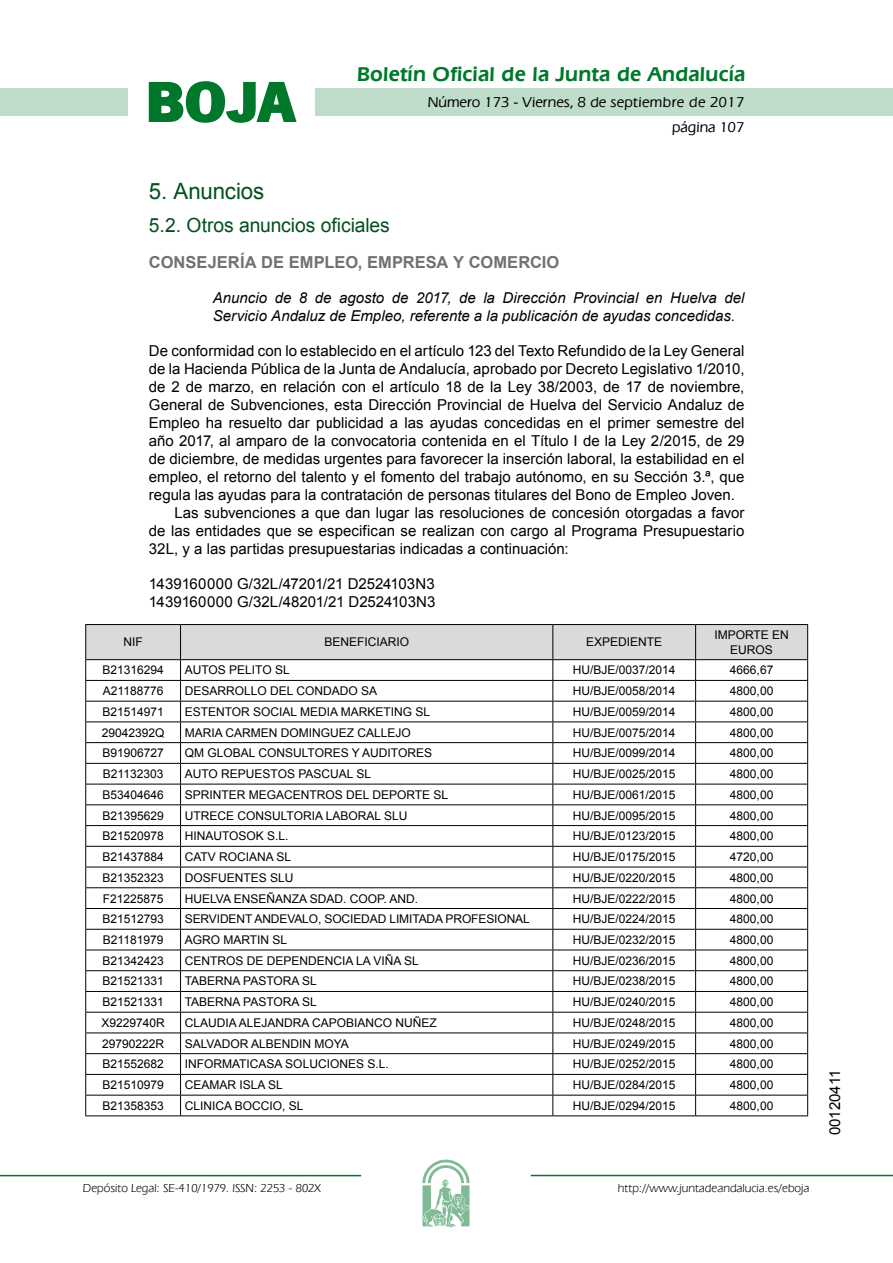
<style>
.page{position:relative;width:893px;height:1263px;background:#fff}
.page>*{position:absolute;margin:0;border:0;box-sizing:border-box;transform-origin:0 0}
.t1{font:700 57.75px "News Got T";color:#00782c;scale:1.14 1}
.t2{font:22.5px "Arial";letter-spacing:-.005em;color:#00501f}
.t3{font:600 21px "Eras IT Cby BT";letter-spacing:.01em;color:#00782c}
.t4{font:19.5px "Arial";letter-spacing:-.005em;color:#00501f}
.t5{font:700 16.5px "Arial";letter-spacing:.005em;color:#707173}
.t6{font:15px/18px "Arial";color:#000}
.t7{font:italic 15px/18px "Arial";color:#000}
.t8{font:500 15px/24.5px "Eras IT Cby BT";color:#000;text-align:right}
.t9{font:12px/14.4px "Arial";color:#000;text-align:center}
.t10{font:12px "Eras IT Cby BT";color:#000}
</style>
<div class="page">
<div style="left:315px;top:88px;width:577px;height:28px;background:#bfddca"></div>
<div style="left:0;top:88px;width:128px;height:28px;background:#bfddca"></div>
<hr style="left:0;top:1175px;width:361px;height:1px;background:#00782c">
<svg style="left:422px;top:1159px;width:47px;height:68px"></svg>
<hr style="left:531px;top:1175px;width:361px;height:1px;background:#00782c">
<svg style="left:148px;top:81px;width:149px;height:42px"></svg>
<hr style="left:85px;top:624px;width:95px;height:1px;background:#000">
<hr style="left:180px;top:624px;width:373px;height:1px;background:#000">
<hr style="left:553px;top:624px;width:142px;height:1px;background:#000">
<hr style="left:695px;top:624px;width:113px;height:1px;background:#000">
<svg style="left:85px;top:625px;width:723px;height:491px"></svg>
<hr style="left:85px;top:1116px;width:95px;height:1px;background:#000">
<hr style="left:180px;top:1116px;width:373px;height:1px;background:#000">
<hr style="left:553px;top:1116px;width:142px;height:1px;background:#000">
<hr style="left:695px;top:1116px;width:113px;height:1px;background:#000">
<h1 class="t1" style="left:145px;top:68px;width:133px">BOJA</h1>
<h3 class="t3" style="left:357px;top:62px;width:390px">Boletín Oficial de la Junta de Andalucía</h3>
<p class="t8" style="left:428px;top:90px;width:318px">Número 173 - Viernes, 8 de septiembre de 2017 página 107</p>
<h2 class="t2" style="left:149px;top:177px;width:117px">5. Anuncios</h2>
<h3 class="t4" style="left:149px;top:212px;width:242px">5.2. Otros anuncios oficiales</h3>
<h3 class="t5" style="left:149px;top:251px;width:412px">CONSEJERÍA DE EMPLEO, EMPRESA Y COMERCIO</h3>
<p class="t7" style="left:213px;top:289px;width:533px">Anuncio de 8 de agosto de 2017, de la Dirección Provincial en Huelva del<br>Servicio Andaluz de Empleo, referente a la publicación de ayudas concedidas.</p>
<p class="t6" style="left:149px;top:342px;width:597px">De conformidad con lo establecido en el artículo 123 del Texto Refundido de la Ley General</p>
<p class="t6" style="left:149px;top:360px;width:597px">de la Hacienda Pública de la Junta de Andalucía, aprobado por Decreto Legislativo 1/2010,</p>
<p class="t6" style="left:149px;top:378px;width:597px">de 2 de marzo, en relación con el artículo 18 de la Ley 38/2003, de 17 de noviembre,</p>
<p class="t6" style="left:149px;top:396px;width:597px">General de Subvenciones, esta Dirección Provincial de Huelva del Servicio Andaluz de</p>
<p class="t6" style="left:149px;top:414px;width:597px">Empleo ha resuelto dar publicidad a las ayudas concedidas en el primer semestre del</p>
<p class="t6" style="left:149px;top:432px;width:597px">año 2017, al amparo de la convocatoria contenida en el Título I de la Ley 2/2015, de 29</p>
<p class="t6" style="left:149px;top:450px;width:597px">de diciembre, de medidas urgentes para favorecer la inserción laboral, la estabilidad en el</p>
<p class="t6" style="left:149px;top:468px;width:597px">empleo, el retorno del talento y el fomento del trabajo autónomo, en su Sección 3.ª, que</p>
<p class="t6" style="left:149px;top:486px;width:587px">regula las ayudas para la contratación de personas titulares del Bono de Empleo Joven.</p>
<p class="t6" style="left:174px;top:504px;width:571px">Las subvenciones a que dan lugar las resoluciones de concesión otorgadas a favor</p>
<p class="t6" style="left:149px;top:522px;width:597px">de las entidades que se especifican se realizan con cargo al Programa Presupuestario</p>
<p class="t6" style="left:149px;top:540px;width:421px">32L, y a las partidas presupuestarias indicadas a continuación:</p>
<p class="t6" style="left:149px;top:575px;width:288px">1439160000 G/32L/47201/21 D2524103N3<br>1439160000 G/32L/48201/21 D2524103N3</p>
<p class="t9" style="left:123px;top:635px;width:21px">NIF</p>
<p class="t9" style="left:324px;top:635px;width:86px">BENEFICIARIO</p>
<p class="t9" style="left:586px;top:635px;width:78px">EXPEDIENTE</p>
<p class="t9" style="left:714px;top:628px;width:76px">IMPORTE EN<br>EUROS</p>
<p class="t9" style="left:102px;top:663px;width:63px">B21316294</p>
<p class="t9" style="left:185px;top:663px;width:106px">AUTOS PELITO SL</p>
<p class="t9" style="left:573px;top:663px;width:104px">HU/BJE/0037/2014</p>
<p class="t9" style="left:730px;top:663px;width:45px">4666,67</p>
<p class="t9" style="left:103px;top:684px;width:62px">A21188776</p>
<p class="t9" style="left:185px;top:684px;width:194px">DESARROLLO DEL CONDADO SA</p>
<p class="t9" style="left:573px;top:684px;width:104px">HU/BJE/0058/2014</p>
<p class="t9" style="left:730px;top:684px;width:45px">4800,00</p>
<p class="t9" style="left:102px;top:705px;width:63px">B21514971</p>
<p class="t9" style="left:185px;top:705px;width:247px">ESTENTOR SOCIAL MEDIA MARKETING SL</p>
<p class="t9" style="left:573px;top:705px;width:104px">HU/BJE/0059/2014</p>
<p class="t9" style="left:730px;top:705px;width:45px">4800,00</p>
<p class="t9" style="left:102px;top:725px;width:64px">29042392Q</p>
<p class="t9" style="left:185px;top:725px;width:228px">MARIA CARMEN DOMINGUEZ CALLEJO</p>
<p class="t9" style="left:573px;top:725px;width:104px">HU/BJE/0075/2014</p>
<p class="t9" style="left:730px;top:725px;width:45px">4800,00</p>
<p class="t9" style="left:102px;top:746px;width:63px">B91906727</p>
<p class="t9" style="left:185px;top:746px;width:249px">QM GLOBAL CONSULTORES Y AUDITORES</p>
<p class="t9" style="left:573px;top:746px;width:104px">HU/BJE/0099/2014</p>
<p class="t9" style="left:730px;top:746px;width:45px">4800,00</p>
<p class="t9" style="left:103px;top:767px;width:62px">B21132303</p>
<p class="t9" style="left:185px;top:767px;width:188px">AUTO REPUESTOS PASCUAL SL</p>
<p class="t9" style="left:573px;top:767px;width:104px">HU/BJE/0025/2015</p>
<p class="t9" style="left:730px;top:767px;width:45px">4800,00</p>
<p class="t9" style="left:102px;top:788px;width:63px">B53404646</p>
<p class="t9" style="left:185px;top:788px;width:265px">SPRINTER MEGACENTROS DEL DEPORTE SL</p>
<p class="t9" style="left:573px;top:788px;width:104px">HU/BJE/0061/2015</p>
<p class="t9" style="left:730px;top:788px;width:45px">4800,00</p>
<p class="t9" style="left:102px;top:808px;width:63px">B21395629</p>
<p class="t9" style="left:185px;top:808px;width:224px">UTRECE CONSULTORIA LABORAL SLU</p>
<p class="t9" style="left:573px;top:808px;width:104px">HU/BJE/0095/2015</p>
<p class="t9" style="left:730px;top:808px;width:45px">4800,00</p>
<p class="t9" style="left:102px;top:829px;width:63px">B21520978</p>
<p class="t9" style="left:185px;top:829px;width:105px">HINAUTOSOK S.L.</p>
<p class="t9" style="left:573px;top:829px;width:104px">HU/BJE/0123/2015</p>
<p class="t9" style="left:730px;top:829px;width:45px">4800,00</p>
<p class="t9" style="left:102px;top:850px;width:63px">B21437884</p>
<p class="t9" style="left:185px;top:850px;width:108px">CATV ROCIANA SL</p>
<p class="t9" style="left:573px;top:850px;width:104px">HU/BJE/0175/2015</p>
<p class="t9" style="left:730px;top:850px;width:45px">4720,00</p>
<p class="t9" style="left:102px;top:871px;width:63px">B21352323</p>
<p class="t9" style="left:185px;top:871px;width:110px">DOSFUENTES SLU</p>
<p class="t9" style="left:573px;top:871px;width:104px">HU/BJE/0220/2015</p>
<p class="t9" style="left:730px;top:871px;width:45px">4800,00</p>
<p class="t9" style="left:103px;top:891px;width:62px">F21225875</p>
<p class="t9" style="left:185px;top:891px;width:235px">HUELVA ENSEÑANZA SDAD. COOP. AND.</p>
<p class="t9" style="left:573px;top:891px;width:104px">HU/BJE/0222/2015</p>
<p class="t9" style="left:730px;top:891px;width:45px">4800,00</p>
<p class="t9" style="left:102px;top:912px;width:63px">B21512793</p>
<p class="t9" style="left:185px;top:912px;width:346px">SERVIDENT ANDEVALO, SOCIEDAD LIMITADA PROFESIONAL</p>
<p class="t9" style="left:573px;top:912px;width:104px">HU/BJE/0224/2015</p>
<p class="t9" style="left:730px;top:912px;width:45px">4800,00</p>
<p class="t9" style="left:103px;top:933px;width:62px">B21181979</p>
<p class="t9" style="left:185px;top:933px;width:104px">AGRO MARTIN SL</p>
<p class="t9" style="left:573px;top:933px;width:104px">HU/BJE/0232/2015</p>
<p class="t9" style="left:730px;top:933px;width:45px">4800,00</p>
<p class="t9" style="left:102px;top:953px;width:63px">B21342423</p>
<p class="t9" style="left:185px;top:953px;width:236px">CENTROS DE DEPENDENCIA LA VIÑA SL</p>
<p class="t9" style="left:573px;top:953px;width:104px">HU/BJE/0236/2015</p>
<p class="t9" style="left:730px;top:953px;width:45px">4800,00</p>
<p class="t9" style="left:102px;top:974px;width:63px">B21521331</p>
<p class="t9" style="left:185px;top:974px;width:134px">TABERNA PASTORA SL</p>
<p class="t9" style="left:573px;top:974px;width:104px">HU/BJE/0238/2015</p>
<p class="t9" style="left:730px;top:974px;width:45px">4800,00</p>
<p class="t9" style="left:102px;top:995px;width:63px">B21521331</p>
<p class="t9" style="left:185px;top:995px;width:134px">TABERNA PASTORA SL</p>
<p class="t9" style="left:573px;top:995px;width:104px">HU/BJE/0240/2015</p>
<p class="t9" style="left:730px;top:995px;width:45px">4800,00</p>
<p class="t9" style="left:101px;top:1016px;width:65px">X9229740R</p>
<p class="t9" style="left:185px;top:1016px;width:254px">CLAUDIA ALEJANDRA CAPOBIANCO NUÑEZ</p>
<p class="t9" style="left:573px;top:1016px;width:104px">HU/BJE/0248/2015</p>
<p class="t9" style="left:730px;top:1016px;width:45px">4800,00</p>
<p class="t9" style="left:102px;top:1036px;width:64px">29790222R</p>
<p class="t9" style="left:185px;top:1036px;width:166px">SALVADOR ALBENDIN MOYA</p>
<p class="t9" style="left:573px;top:1036px;width:104px">HU/BJE/0249/2015</p>
<p class="t9" style="left:730px;top:1036px;width:45px">4800,00</p>
<p class="t9" style="left:102px;top:1057px;width:63px">B21552682</p>
<p class="t9" style="left:185px;top:1057px;width:205px">INFORMATICASA SOLUCIONES S.L.</p>
<p class="t9" style="left:573px;top:1057px;width:104px">HU/BJE/0252/2015</p>
<p class="t9" style="left:730px;top:1057px;width:45px">4800,00</p>
<p class="t9" style="left:102px;top:1078px;width:63px">B21510979</p>
<p class="t9" style="left:185px;top:1078px;width:100px">CEAMAR ISLA SL</p>
<p class="t9" style="left:573px;top:1078px;width:104px">HU/BJE/0284/2015</p>
<p class="t9" style="left:730px;top:1078px;width:45px">4800,00</p>
<p class="t9" style="left:102px;top:1099px;width:63px">B21358353</p>
<p class="t9" style="left:185px;top:1099px;width:120px">CLINICA BOCCIO, SL</p>
<p class="t9" style="left:573px;top:1099px;width:104px">HU/BJE/0294/2015</p>
<p class="t9" style="left:730px;top:1099px;width:45px">4800,00</p>
<p class="t10" style="left:83px;top:1181px;width:239px">Depósito Legal: SE-410/1979. ISSN: 2253 - 802X</p>
<p class="t10" style="left:618px;top:1181px;width:193px">http://www.juntadeandalucia.es/eboja</p>
<p class="t6" style="left:826px;top:1135px;width:67px;rotate:-90deg">00120411</p>
</div>
